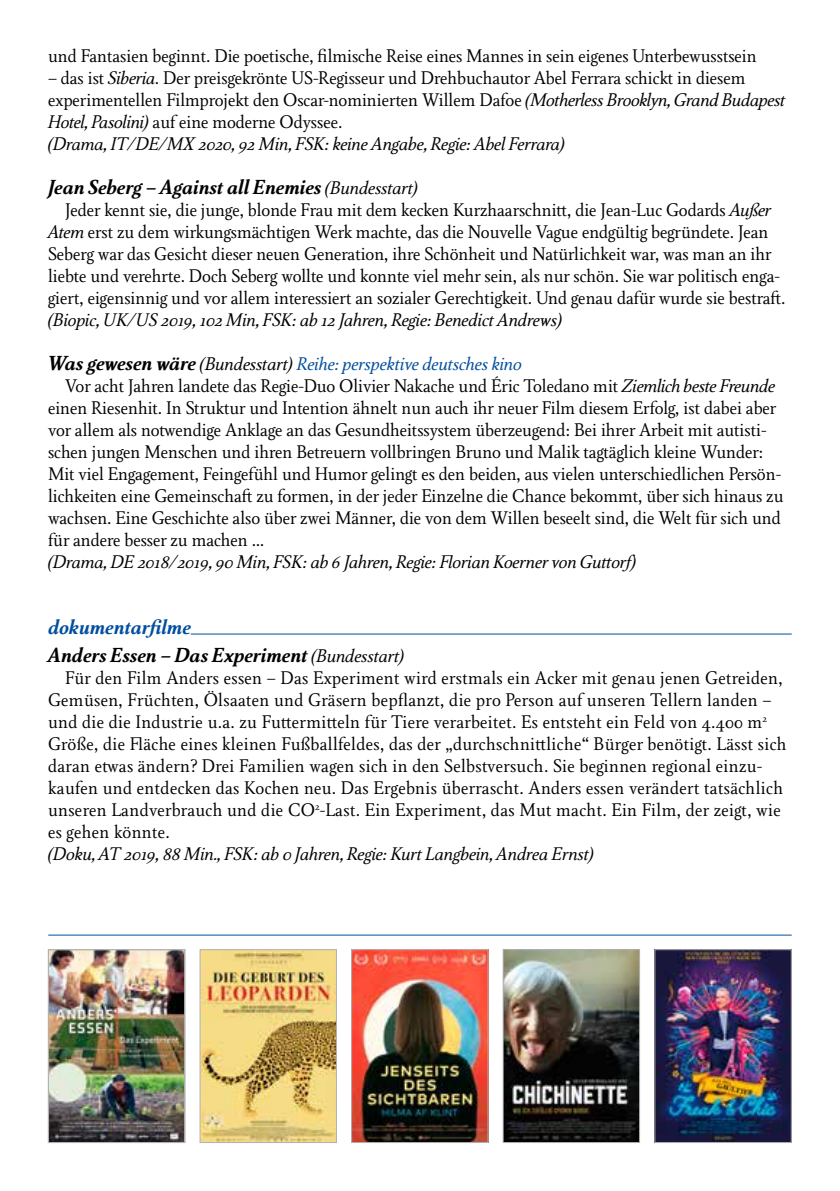
<style>
.page{position:relative;width:840px;height:1191px;background:#fff}
.page>*{position:absolute;margin:0;border:0;box-sizing:border-box;transform-origin:0 0}
.t1{font:italic 700 20px/27.6px "Girando Pro";color:#000}
.t2{font:18px/22px "Girando Pro";letter-spacing:-.01em;color:#000}
.t3{font:18px/22px "Girando Pro";letter-spacing:.01em;color:#000}
.t4{font:italic 18px "Girando Pro";color:#000}
.t5{font:italic 18px "Girando Pro";color:#004e9e}
.s1{font-style:italic}
.s2{font-weight:400;font-size:18px}
.s3{font-weight:700;font-size:20px;color:#000}
.s4{color:#000}
.s5{color:#004e9e}
</style>
<div class="page">
<img style="left:202px;top:951px;width:132px;height:189px">
<div style="left:200px;top:949px;width:136px;height:193px;border:1px solid #b1b2b3"></div>
<img style="left:50px;top:951px;width:133px;height:189px">
<hr style="left:48px;top:633px;width:743px;height:1px;background:#004e9e">
<div style="left:48px;top:626px;width:143px;height:12px;background:#fff"></div>
<hr style="left:48px;top:934px;width:743px;height:1px;background:#004e9e">
<img style="left:353px;top:951px;width:133px;height:189px">
<div style="left:351px;top:949px;width:137px;height:193px;border:1px solid #b1b2b3"></div>
<div style="left:48px;top:949px;width:137px;height:193px;border:1px solid #b1b2b3"></div>
<img style="left:656px;top:951px;width:133px;height:189px">
<img style="left:504px;top:951px;width:133px;height:189px">
<div style="left:502px;top:949px;width:137px;height:193px;border:1px solid #b1b2b3"></div>
<p class="t2" style="left:48px;top:46px;width:710px">und Fantasien beginnt. Die poetische, filmische Reise eines Mannes in sein eigenes Unterbewusstsein</p>
<p class="t2" style="left:48px;top:68px;width:738px">– das ist <span class="s1">Siberia</span>. Der preisgekrönte US-Regisseur und Drehbuchautor Abel Ferrara schickt in diesem experimentellen Filmprojekt den Oscar-nominierten Willem Dafoe <span class="s1">(Motherless Brooklyn, Grand Budapest Hotel, Pasolini)</span> auf eine moderne Odyssee.<br><span class="s1">(Drama, IT/DE/MX 2020, 92 Min, FSK: keine Angabe, Regie: Abel Ferrara)</span></p>
<p class="t1" style="left:48px;top:174px;width:371px">Jean Seberg – Against all Enemies <span class="s2">(Bundesstart)</span></p>
<p class="t2" style="left:48px;top:200px;width:738px;text-indent:17px">Jeder kennt sie, die junge, blonde Frau mit dem kecken Kurzhaarschnitt, die Jean-Luc Godards <span class="s1">Außer Atem</span> erst zu dem wirkungsmächtigen Werk machte, das die Nouvelle Vague endgültig begründete. Jean Seberg war das Gesicht dieser neuen Generation, ihre Schönheit und Natürlichkeit war, was man an ihr liebte und verehrte. Doch Seberg wollte und konnte viel mehr sein, als nur schön. Sie war politisch enga&shy;giert, eigensinnig und vor allem interessiert an sozialer Gerechtigkeit. Und genau dafür wurde sie bestraft.</p>
<p class="t4" style="left:48px;top:310px;width:515px">(Biopic, UK/US 2019, 102 Min, FSK: ab 12 Jahren, Regie: Benedict Andrews)</p>
<p class="t5" style="left:48px;top:354px;width:475px"><span class="s3">Was gewesen wäre</span> <span class="s4">(Bundesstart)</span> Reihe: perspektive deutsches kino</p>
<p class="t2" style="left:65px;top:376px;width:711px">Vor acht Jahren landete das Regie-Duo Olivier Nakache und Éric Toledano mit <span class="s1">Ziemlich beste Freunde</span></p>
<p class="t2" style="left:48px;top:398px;width:729px">einen Riesenhit. In Struktur und Intention ähnelt nun auch ihr neuer Film diesem Erfolg, ist dabei aber</p>
<p class="t2" style="left:48px;top:420px;width:719px">vor allem als notwendige Anklage an das Gesundheitssystem überzeugend: Bei ihrer Arbeit mit autisti-</p>
<p class="t2" style="left:48px;top:442px;width:716px">schen jungen Menschen und ihren Betreuern vollbringen Bruno und Malik tagtäglich kleine Wunder:</p>
<p class="t2" style="left:48px;top:464px;width:734px">Mit viel Engagement, Feingefühl und Humor gelingt es den beiden, aus vielen unterschiedlichen Persön-</p>
<p class="t2" style="left:48px;top:486px;width:736px">lichkeiten eine Gemeinschaft zu formen, in der jeder Einzelne die Chance bekommt, über sich hinaus zu</p>
<p class="t2" style="left:48px;top:508px;width:734px">wachsen. Eine Geschichte also über zwei Männer, die von dem Willen beseelt sind, die Welt für sich und</p>
<p class="t2" style="left:48px;top:530px;width:218px">für andere besser zu machen …</p>
<p class="t4" style="left:48px;top:552px;width:589px">(Drama, DE 2018/2019, 90 Min, FSK: ab 6 Jahren, Regie: Florian Koerner von Guttorf)</p>
<p class="t1" style="left:48px;top:614px;width:357px"><span class="s5">dokumentarfilme<br></span>Anders Essen – Das Experiment <span class="s2">(Bundesstart)</span></p>
<p class="t3" style="left:48px;top:667px;width:739px;text-indent:17px">Für den Film Anders essen – Das Experiment wird erstmals ein Acker mit genau jenen Getreiden, Gemüsen, Früchten, Ölsaaten und Gräsern bepflanzt, die pro Person auf unseren Tellern landen – und die die Industrie u.a. zu Futtermitteln für Tiere verarbeitet. Es entsteht ein Feld von 4.400 m<sup>2<br></sup>Größe, die Fläche eines kleinen Fußballfeldes, das der „durchschnittliche“ Bürger benötigt. Lässt sich daran etwas ändern? Drei Familien wagen sich in den Selbstversuch. Sie beginnen regional einzu&shy;kaufen und entdecken das Kochen neu. Das Ergebnis überrascht. Anders essen verändert tatsächlich unseren Landverbrauch und die CO<sup>2</sup>-Last. Ein Experiment, das Mut macht. Ein Film, der zeigt, wie es gehen könnte.</p>
<p class="t4" style="left:48px;top:843px;width:547px">(Doku, AT 2019, 88 Min., FSK: ab 0 Jahren, Regie: Kurt Langbein, Andrea Ernst)</p>
</div>
